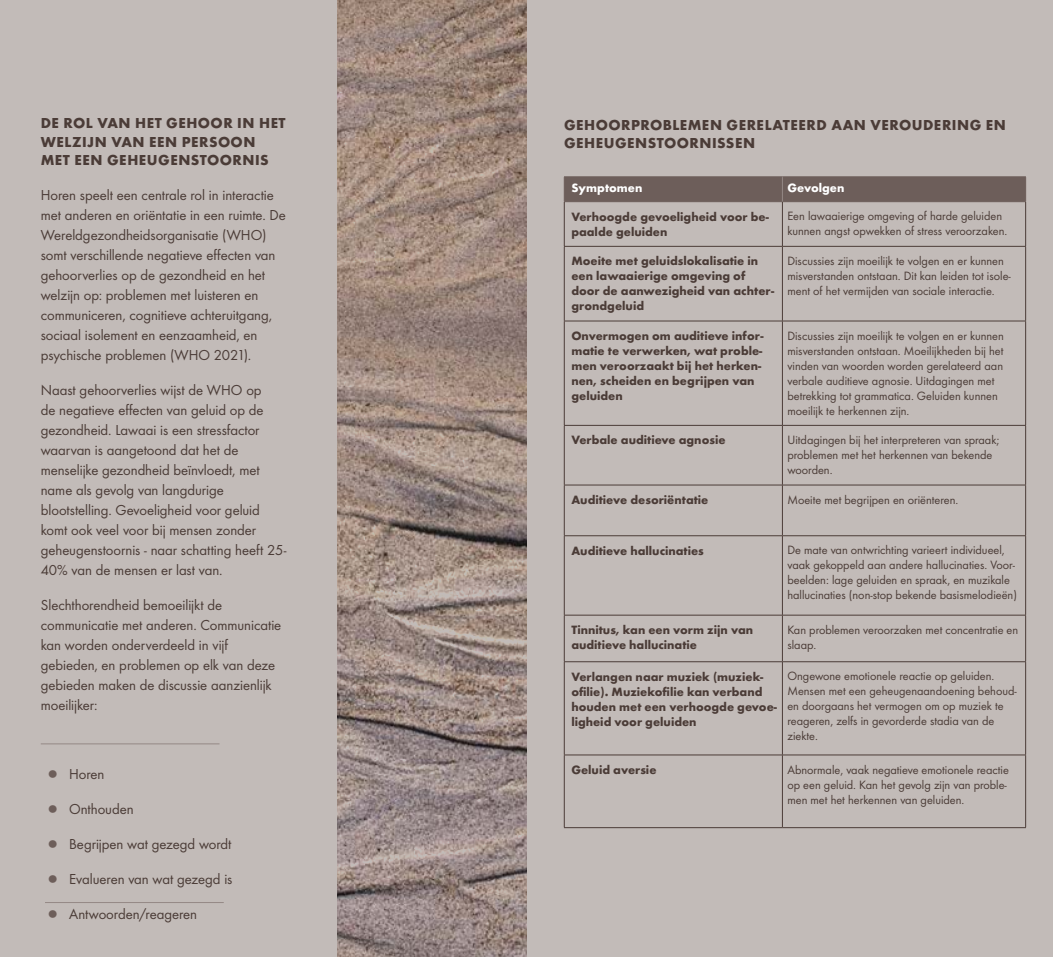
<style>
.page{position:relative;width:1053px;height:957px;background:#fff}
.page>*{position:absolute;margin:0;border:0;box-sizing:border-box;transform-origin:0 0}
.t1{font:15px/20px "Futura Boo";letter-spacing:-.005em;color:#4b3c37}
.t2{font:700 15px/18.8px "Futura";letter-spacing:.03em;color:#4b3c37}
.t3{font:700 15px "Futura";color:#6d5e5a}
.t4{font:12.5px/15px "Futura Boo";color:#4b3c37}
.t5{font:700 12.5px/15px "Futura";color:#4b3c37}
.t6{font:700 12.5px "Futura";color:#fff}
</style>
<div class="page">
<div style="left:0;top:0;width:1052px;height:957px;background:#c2bbb8"></div>
<img style="left:337px;top:0;width:189px;height:957px">
<hr style="left:564px;top:176px;width:218px;height:1px;background:#6d5e5a">
<hr style="left:782px;top:176px;width:243px;height:1px;background:#6d5e5a">
<div style="left:564px;top:177px;width:462px;height:25px;background:#6d5e5a"></div>
<hr style="left:564px;top:202px;width:1px;height:44px;background:#4b3c37">
<hr style="left:782px;top:202px;width:1px;height:44px;background:#4b3c37">
<hr style="left:1025px;top:202px;width:1px;height:44px;background:#4b3c37">
<hr style="left:564px;top:246px;width:218px;height:1px;background:#4b3c37">
<hr style="left:564px;top:247px;width:1px;height:74px;background:#4b3c37">
<hr style="left:782px;top:246px;width:243px;height:1px;background:#4b3c37">
<hr style="left:782px;top:247px;width:1px;height:74px;background:#4b3c37">
<hr style="left:1025px;top:247px;width:1px;height:74px;background:#4b3c37">
<hr style="left:564px;top:321px;width:218px;height:1px;background:#4b3c37">
<hr style="left:564px;top:321px;width:1px;height:104px;background:#4b3c37">
<hr style="left:782px;top:321px;width:243px;height:1px;background:#4b3c37">
<hr style="left:782px;top:321px;width:1px;height:104px;background:#4b3c37">
<hr style="left:1025px;top:321px;width:1px;height:104px;background:#4b3c37">
<hr style="left:564px;top:425px;width:218px;height:1px;background:#4b3c37">
<hr style="left:564px;top:426px;width:1px;height:59px;background:#4b3c37">
<hr style="left:782px;top:425px;width:243px;height:1px;background:#4b3c37">
<hr style="left:782px;top:426px;width:1px;height:59px;background:#4b3c37">
<hr style="left:1025px;top:426px;width:1px;height:59px;background:#4b3c37">
<hr style="left:564px;top:485px;width:218px;height:1px;background:#4b3c37">
<hr style="left:564px;top:485px;width:1px;height:50px;background:#4b3c37">
<hr style="left:782px;top:485px;width:243px;height:1px;background:#4b3c37">
<hr style="left:782px;top:485px;width:1px;height:50px;background:#4b3c37">
<hr style="left:1025px;top:485px;width:1px;height:50px;background:#4b3c37">
<hr style="left:564px;top:535px;width:218px;height:1px;background:#4b3c37">
<hr style="left:564px;top:536px;width:1px;height:79px;background:#4b3c37">
<hr style="left:782px;top:535px;width:243px;height:1px;background:#4b3c37">
<hr style="left:782px;top:536px;width:1px;height:79px;background:#4b3c37">
<hr style="left:1025px;top:536px;width:1px;height:79px;background:#4b3c37">
<hr style="left:564px;top:615px;width:218px;height:1px;background:#4b3c37">
<hr style="left:564px;top:615px;width:1px;height:46px;background:#4b3c37">
<hr style="left:782px;top:615px;width:243px;height:1px;background:#4b3c37">
<hr style="left:782px;top:615px;width:1px;height:46px;background:#4b3c37">
<hr style="left:1025px;top:615px;width:1px;height:46px;background:#4b3c37">
<hr style="left:564px;top:661px;width:218px;height:1px;background:#4b3c37">
<hr style="left:564px;top:662px;width:1px;height:92px;background:#4b3c37">
<hr style="left:782px;top:661px;width:243px;height:1px;background:#4b3c37">
<hr style="left:782px;top:662px;width:1px;height:92px;background:#4b3c37">
<hr style="left:1025px;top:662px;width:1px;height:92px;background:#4b3c37">
<hr style="left:564px;top:754px;width:218px;height:1px;background:#4b3c37">
<hr style="left:564px;top:755px;width:1px;height:72px;background:#4b3c37">
<hr style="left:782px;top:754px;width:243px;height:1px;background:#4b3c37">
<hr style="left:782px;top:755px;width:1px;height:72px;background:#4b3c37">
<hr style="left:1025px;top:755px;width:1px;height:72px;background:#4b3c37">
<hr style="left:564px;top:827px;width:218px;height:1px;background:#4b3c37">
<hr style="left:782px;top:827px;width:243px;height:1px;background:#4b3c37">
<hr style="left:41px;top:743px;width:178px;height:1px;background:#948885">
<hr style="left:45px;top:902px;width:179px;height:1px;background:#948885">
<p class="t2" style="left:41px;top:113px;width:246px">DE ROL VAN HET GEHOOR IN HET<br>WELZIJN VAN EEN PERSOON<br>MET EEN GEHEUGENSTOORNIS</p>
<p class="t1" style="left:41px;top:185px;width:247px">Horen speelt een centrale rol in interactie met anderen en oriëntatie in een ruimte. De Wereldgezondheidsorganisatie (WHO( somt verschillende negatieve effecten van gehoorverlies op de gezondheid en het welzijn op: problemen met luisteren en communiceren, cognitieve achteruitgang, sociaal isolement en eenzaamheid, en psychische problemen (WHO 2021 .(</p>
<p class="t1" style="left:41px;top:380px;width:247px">Naast gehoorverlies wijst de WHO op<br>de negatieve effecten van geluid op de gezondheid. Lawaai is een stressfactor waarvan is aangetoond dat het de menselijke gezondheid beïnvloedt, met name als gevolg van langdurige blootstelling. Gevoeligheid voor geluid komt ook veel voor bij mensen zonder geheugenstoornis - naar schatting heeft 25- 40% van de mensen er last van.</p>
<p class="t1" style="left:41px;top:595px;width:242px">Slechthorendheid bemoeilijkt de communicatie met anderen. Communicatie kan worden onderverdeeld in vijf gebieden, en problemen op elk van deze gebieden maken de discussie aanzienlijk</p>
<p class="t1" style="left:41px;top:695px;width:58px">moeilijker:</p>
<p class="t3" style="left:48px;top:764px;width:12px">●</p>
<p class="t1" style="left:69px;top:764px;width:37px">Horen</p>
<p class="t3" style="left:48px;top:799px;width:12px">●</p>
<p class="t1" style="left:69px;top:799px;width:66px">Onthouden</p>
<p class="t3" style="left:48px;top:834px;width:12px">●</p>
<p class="t1" style="left:69px;top:834px;width:164px">Begrijpen wat gezegd wordt</p>
<p class="t3" style="left:48px;top:869px;width:12px">●</p>
<p class="t1" style="left:69px;top:869px;width:165px">Evalueren van wat gezegd is</p>
<p class="t3" style="left:48px;top:904px;width:12px">●</p>
<p class="t1" style="left:69px;top:904px;width:129px">Antwoorden/reageren</p>
<p class="t2" style="left:564px;top:115px;width:443px">GEHOORPROBLEMEN GERELATEERD AAN VEROUDERING EN<br>GEHEUGENSTOORNISSEN</p>
<p class="t6" style="left:787px;top:180px;width:58px">Gevolgen</p>
<p class="t6" style="left:571px;top:180px;width:73px">Symptomen</p>
<p class="t5" style="left:571px;top:224px;width:97px">paalde geluiden</p>
<p class="t5" style="left:571px;top:209px;width:199px">Verhoogde gevoeligheid voor be-</p>
<p class="t4" style="left:787px;top:209px;width:221px">Een lawaaierige omgeving of harde geluiden kunnen angst opwekken of stress veroorzaken.</p>
<p class="t5" style="left:571px;top:253px;width:204px">Moeite met geluidslokalisatie in een lawaaierige omgeving of door de aanwezigheid van achter&shy;grondgeluid</p>
<p class="t4" style="left:787px;top:254px;width:225px">Discussies zijn moeilijk te volgen en er kunnen misverstanden ontstaan. Dit kan leiden tot isole&shy;ment of het vermijden van sociale interactie.</p>
<p class="t5" style="left:571px;top:328px;width:194px">Onvermogen om auditieve infor&shy;matie te verwerken, wat proble&shy;men veroorzaakt bij het herken&shy;nen, scheiden en begrijpen van geluiden</p>
<p class="t4" style="left:787px;top:328px;width:218px">Discussies zijn moeilijk te volgen en er kunnen misverstanden ontstaan. Moeilijkheden bij het vinden van woorden worden gerelateerd aan verbale auditieve agnosie. Uitdagingen met betrekking tot grammatica. Geluiden kunnen moeilijk te herkennen zijn.</p>
<p class="t4" style="left:787px;top:433px;width:213px">Uitdagingen bij het interpreteren van spraak;</p>
<p class="t5" style="left:571px;top:432px;width:156px">Verbale auditieve agnosie</p>
<p class="t5" style="left:571px;top:492px;width:138px">Auditieve desoriëntatie</p>
<p class="t5" style="left:571px;top:543px;width:134px">Auditieve hallucinaties</p>
<p class="t4" style="left:787px;top:448px;width:206px">problemen met het herkennen van bekende woorden.</p>
<p class="t4" style="left:787px;top:492px;width:172px">Moeite met begrijpen en oriënteren.</p>
<p class="t4" style="left:787px;top:543px;width:219px">De mate van ontwrichting varieert individueel,</p>
<p class="t4" style="left:787px;top:558px;width:229px">vaak gekoppeld aan andere hallucinaties. Voor-</p>
<p class="t4" style="left:787px;top:588px;width:231px">hallucinaties (non-stop bekende basismelodieën(</p>
<p class="t4" style="left:787px;top:573px;width:224px">beelden: lage geluiden en spraak, en muzikale</p>
<p class="t5" style="left:571px;top:622px;width:183px">Tinnitus, kan een vorm zijn van auditieve hallucinatie</p>
<p class="t4" style="left:787px;top:622px;width:232px">Kan problemen veroorzaken met concentratie en slaap.</p>
<p class="t5" style="left:571px;top:684px;width:192px">ofilie .) Muziekofilie kan verband</p>
<p class="t5" style="left:571px;top:669px;width:193px">Verlangen naar muziek (muziek-</p>
<p class="t5" style="left:571px;top:699px;width:207px">houden met een verhoogde gevoe&shy;ligheid voor geluiden</p>
<p class="t4" style="left:787px;top:669px;width:231px">Ongewone emotionele reactie op geluiden.<br>Mensen met een geheugenaandoening behoud&shy;en doorgaans het vermogen om op muziek te reageren, zelfs in gevorderde stadia van de ziekte.</p>
<p class="t4" style="left:787px;top:762px;width:223px">Abnormale, vaak negatieve emotionele reactie</p>
<p class="t5" style="left:571px;top:762px;width:87px">Geluid aversie</p>
<p class="t4" style="left:787px;top:777px;width:221px">op een geluid. Kan het gevolg zijn van proble&shy;men met het herkennen van geluiden.</p>
</div>
